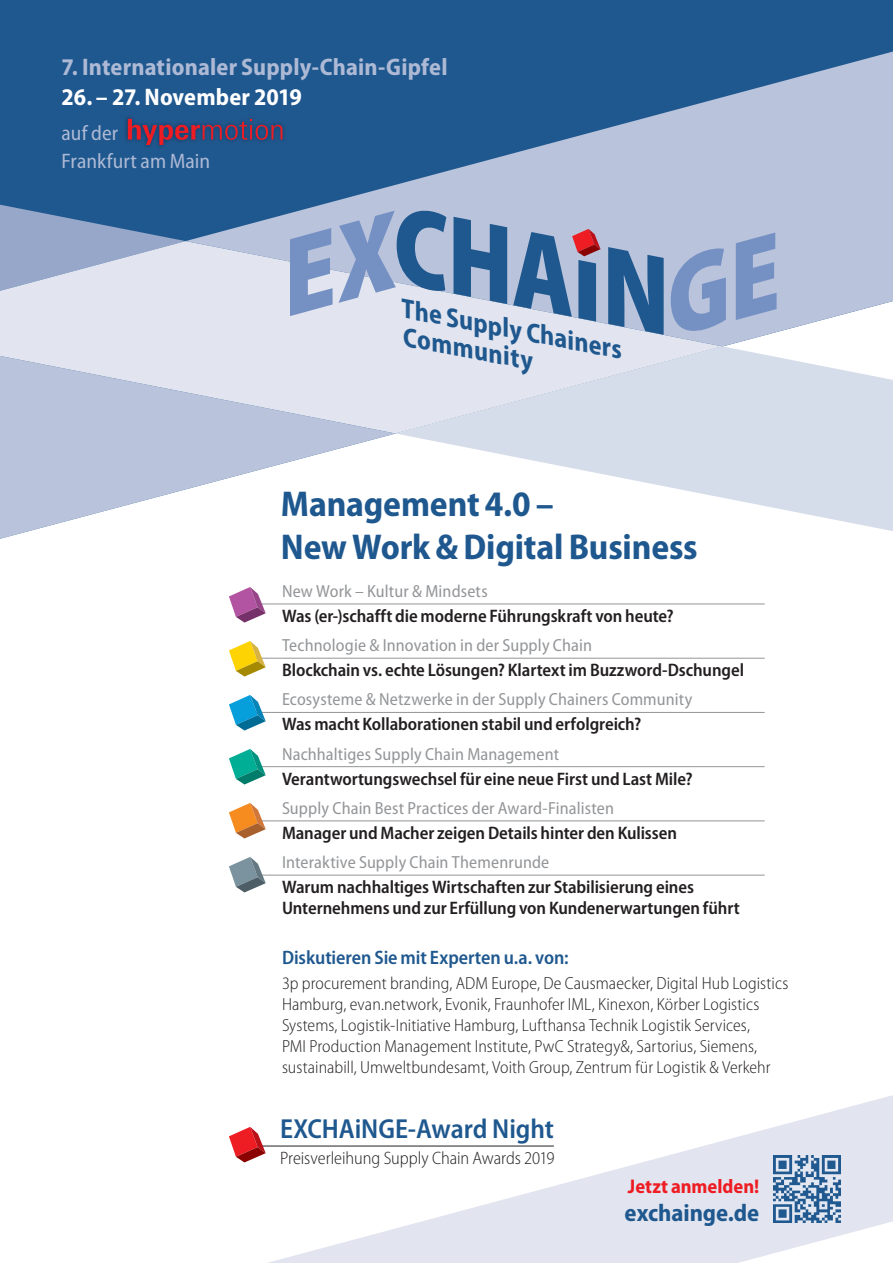
<style>
.page{position:relative;width:893px;height:1263px;background:#fff}
.page>*{position:absolute;margin:0;border:0;box-sizing:border-box;transform-origin:0 0}
.t1{font:700 semi-condensed 36px/42.6px "Myriad Pro";letter-spacing:-.005em;color:#1f588f}
.t2{font:600 semi-condensed 27.6px "Myriad Pro";letter-spacing:-.005em;color:#1f588f}
.t3{font:italic 700 semi-condensed 27.3px/27.8px "Myriad Pro";color:#1f588f}
.t4{font:700 semi-condensed 24.3px "Myriad Pro";letter-spacing:-.005em;color:#1f588f}
.t5{font:700 semi-condensed 24px "Myriad Pro";letter-spacing:.01em;color:#aebad5}
.t6{font:700 semi-condensed 24px "Myriad Pro";letter-spacing:-.005em;color:#fff}
.t7{font:semi-condensed 21px/28.5px "Myriad Pro";color:#aebad5}
.t8{font:700 semi-condensed 19.8px "Myriad Pro";color:#ee1d23}
.t9{font:600 semi-condensed 19.5px "Myriad Pro";letter-spacing:-.005em;color:#1f588f}
.t10{font:600 semi-condensed 18.15px/20.7px "Myriad Pro";letter-spacing:-.005em;color:#231f20}
.t11{font:300 semi-condensed 18px "Myriad Pro";letter-spacing:-.005em;color:#231f20}
.t12{font:300 semi-condensed 17.55px/21px "Myriad Pro";letter-spacing:.005em;color:#231f20}
.t13{font:semi-condensed 17.55px "Myriad Pro";letter-spacing:.01em;color:#939598}
</style>
<div class="page">
<svg style="left:267px;top:1095px;width:626px;height:168px"></svg>
<div style="left:0;top:0;width:893px;height:52px;background:#1f588f"></div>
<svg style="left:0;top:52px;width:893px;height:487px;background:#7e9cbe"></svg>
<svg style="left:396px;top:444px;width:497px;height:87px"></svg>
<svg style="left:0;top:205px;width:186px;height:36px;background:#5b7fac"></svg>
<svg style="left:395px;top:346px;width:498px;height:98px"></svg>
<svg style="left:0;top:241px;width:722px;height:192px;background:#d5dae8"></svg>
<div style="left:123px;top:114px;width:164px;height:36px;background:#1f588f"></div>
<img style="left:123px;top:124px;width:5px;height:16px">
<svg style="left:128px;top:119px;width:154px;height:26px;background:#51436c"></svg>
<svg style="left:771px;top:1153px;width:72px;height:72px"></svg>
<img style="left:774px;top:1156px;width:66px;height:66px">
<hr style="left:253px;top:604px;width:512px;height:1px;background:#939598">
<hr style="left:253px;top:658px;width:512px;height:1px;background:#939598">
<hr style="left:253px;top:712px;width:512px;height:1px;background:#939598">
<hr style="left:253px;top:766px;width:512px;height:1px;background:#939598">
<hr style="left:253px;top:820px;width:512px;height:1px;background:#939598">
<hr style="left:253px;top:875px;width:512px;height:1px;background:#939598">
<svg style="left:229px;top:587px;width:37px;height:35px"></svg>
<svg style="left:229px;top:641px;width:37px;height:35px"></svg>
<svg style="left:229px;top:695px;width:37px;height:35px"></svg>
<svg style="left:229px;top:749px;width:37px;height:35px"></svg>
<svg style="left:229px;top:803px;width:37px;height:35px"></svg>
<svg style="left:229px;top:857px;width:37px;height:35px"></svg>
<hr style="left:261px;top:1146px;width:293px;height:1px;background:#231f20">
<svg style="left:229px;top:1127px;width:37px;height:35px"></svg>
<svg style="left:290px;top:208px;width:374px;height:127px;background:#9fb0cb"></svg>
<div style="left:671px;top:232px;width:106px;height:106px;background:#b9c3db"></div>
<h3 class="t5" style="left:62px;top:54px;width:387px">7. Internationaler Supply-Chain-Gipfel</h3>
<h3 class="t6" style="left:62px;top:83px;width:242px">26. – 27. November 2019</h3>
<p class="t7" style="left:62px;top:119px;width:150px">auf der<br>Frankfurt am Main</p>
<h3 class="t3" style="left:406px;top:294px;width:226px;rotate:11deg">The Supply Chainers<br>Community</h3>
<h1 class="t1" style="left:281px;top:483px;width:418px">Management 4.0 –<br>New Work &amp; Digital Business</h1>
<p class="t13" style="left:282px;top:581px;width:207px">New Work – Kultur &amp; Mindsets</p>
<p class="t10" style="left:282px;top:606px;width:393px">Was (er-)schafft die moderne Führungskraft von heute?</p>
<p class="t13" style="left:282px;top:636px;width:311px">Technologie &amp; Innovation in der Supply Chain</p>
<p class="t10" style="left:282px;top:660px;width:464px">Blockchain vs. echte Lösungen? Klartext im Buzzword-Dschungel</p>
<p class="t13" style="left:282px;top:690px;width:412px">Ecosysteme &amp; Netzwerke in der Supply Chainers Community</p>
<p class="t10" style="left:282px;top:714px;width:361px">Was macht Kollaborationen stabil und erfolgreich?</p>
<p class="t13" style="left:282px;top:744px;width:279px">Nachhaltiges Supply Chain Management</p>
<p class="t10" style="left:282px;top:768px;width:412px">Verantwortungswechsel für eine neue First und Last Mile?</p>
<p class="t13" style="left:282px;top:798px;width:333px">Supply Chain Best Practices der Award-Finalisten</p>
<p class="t10" style="left:282px;top:823px;width:396px">Manager und Macher zeigen Details hinter den Kulissen</p>
<p class="t13" style="left:282px;top:852px;width:269px">Interaktive Supply Chain Themenrunde</p>
<p class="t10" style="left:282px;top:877px;width:459px">Warum nachhaltiges Wirtschaften zur Stabilisierung eines<br>Unternehmens und zur Erfüllung von Kundenerwartungen führt</p>
<p class="t9" style="left:282px;top:946px;width:288px">Diskutieren Sie mit Experten u.a. von:</p>
<p class="t12" style="left:282px;top:973px;width:508px">3p procurement branding, ADM Europe, De Causmaecker, Digital Hub Logistics Hamburg, evan.network, Evonik, Fraunhofer IML, Kinexon, Körber Logistics Systems, Logistik-Initiative Hamburg, Lufthansa Technik Logistik Services,<br>PMI Production Management Institute, PwC Strategy&amp;, Sartorius, Siemens, sustainabill, Umweltbundesamt, Voith Group, Zentrum für Logistik &amp; Verkehr</p>
<h2 class="t2" style="left:280px;top:1113px;width:275px">EXCHAiNGE-Award Night</h2>
<p class="t11" style="left:280px;top:1148px;width:276px">Preisverleihung Supply Chain Awards 2019</p>
<p class="t8" style="left:628px;top:1175px;width:133px">Jetzt anmelden!</p>
<h3 class="t4" style="left:625px;top:1199px;width:136px">exchainge.de</h3>
</div>
